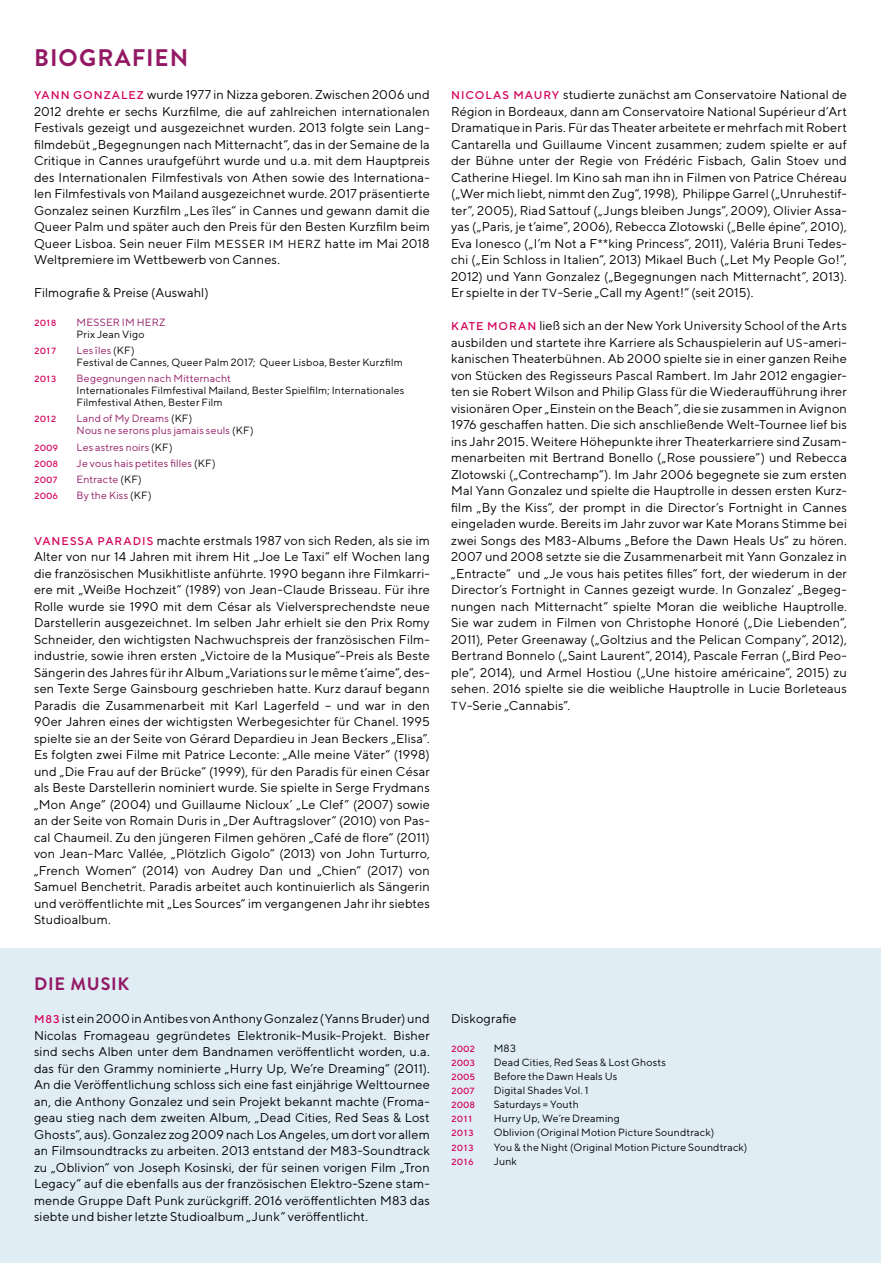
<style>
.page{position:relative;width:881px;height:1263px;background:#fff}
.page>*{position:absolute;margin:0;border:0;box-sizing:border-box;transform-origin:0 0}
.t1{font:700 24px "Brandon Grotesque";letter-spacing:.045em;color:#931965}
.t2{font:700 18px "Brandon Grotesque";letter-spacing:.04em;color:#931965}
.t3{font:12.75px/16.5px "TT Norms";letter-spacing:.01em;color:#000;text-align:justify}
.t4{font:10.5px/12px "TT Norms";letter-spacing:.015em;color:#000}
.t5{font:10.5px/12px "TT Norms";letter-spacing:.015em;color:#931965}
.t6{font:500 9px "TT Norms";letter-spacing:.025em;color:#d40059}
.s1{font-weight:500;font-size:11.25px;color:#d40059}
.s2{font-size:11.7px}
.s3{color:#931965}
.s4{color:#000}
</style>
<div class="page">
<div style="left:0;top:949px;width:880px;height:314px;background:#e0edf5"></div>
<h1 class="t1" style="left:34px;top:41px;width:155px">BIOGRAFIEN</h1>
<p class="t3" style="left:34px;top:86px;width:397px"><span class="s1">YANN GONZALEZ</span> wurde 1977 in Nizza geboren. Zwischen 2006 und 2012 drehte er sechs Kurzfilme, die auf zahlreichen internationalen Festivals gezeigt und ausgezeichnet wurden. 2013 folgte sein Lang&shy;filmdebüt „Begegnungen nach Mitternacht“, das in der Semaine de la Critique in Cannes uraufgeführt wurde und u.a. mit dem Hauptpreis des Internationalen Filmfestivals von Athen sowie des Internationa&shy;len Filmfestivals von Mailand ausgezeichnet wurde. 2017 präsentierte Gonzalez seinen Kurzfilm „Les îles“ in Cannes und gewann damit die Queer Palm und später auch den Preis für den Besten Kurzfilm beim Queer Lisboa. Sein neuer Film <span class="s2">MESSER IM HERZ</span> hatte im Mai 2018<br>Weltpremiere im Wettbewerb von Cannes.</p>
<p class="t3" style="left:34px;top:284px;width:176px">Filmografie &amp; Preise (Auswahl)</p>
<p class="t6" style="left:34px;top:317px;width:24px">2018</p>
<p class="t5" style="left:77px;top:316px;width:90px">MESSER IM HERZ</p>
<p class="t4" style="left:77px;top:328px;width:69px">Prix Jean Vigo</p>
<p class="t6" style="left:34px;top:345px;width:24px">2017</p>
<p class="t4" style="left:77px;top:344px;width:327px"><span class="s3">Les îles</span> (KF)<br>Festival de Cannes, Queer Palm 2017; Queer Lisboa, Bester Kurzfilm</p>
<p class="t6" style="left:34px;top:373px;width:24px">2013</p>
<p class="t5" style="left:77px;top:372px;width:156px">Begegnungen nach Mitternacht</p>
<p class="t4" style="left:77px;top:384px;width:329px">Internationales Filmfestival Mailand, Bester Spielfilm; Internationales<br>Filmfestival Athen, Bester Film</p>
<p class="t6" style="left:34px;top:414px;width:24px">2012</p>
<p class="t5" style="left:77px;top:412px;width:178px">Land of My Dreams <span class="s4">(KF)<br></span>Nous ne serons plus jamais seuls <span class="s4">(KF)</span></p>
<p class="t6" style="left:34px;top:442px;width:26px">2009</p>
<p class="t5" style="left:77px;top:441px;width:98px">Les astres noirs <span class="s4">(KF)</span></p>
<p class="t6" style="left:34px;top:458px;width:26px">2008</p>
<p class="t5" style="left:77px;top:457px;width:140px">Je vous hais petites filles <span class="s4">(KF)</span></p>
<p class="t6" style="left:34px;top:474px;width:25px">2007</p>
<p class="t5" style="left:77px;top:473px;width:67px">Entracte <span class="s4">(KF)</span></p>
<p class="t6" style="left:34px;top:491px;width:26px">2006</p>
<p class="t5" style="left:77px;top:489px;width:77px">By the Kiss <span class="s4">(KF)</span></p>
<p class="t3" style="left:34px;top:532px;width:397px"><span class="s1">VANESSA PARADIS</span> machte erstmals 1987 von sich Reden, als sie im Alter von nur 14 Jahren mit ihrem Hit „Joe Le Taxi“ elf Wochen lang die französischen Musikhitliste anführte. 1990 begann ihre Filmkarri&shy;ere mit „Weiße Hochzeit“ (1989) von Jean-Claude Brisseau. Für ihre Rolle wurde sie 1990 mit dem César als Vielversprechendste neue Darstellerin ausgezeichnet. Im selben Jahr erhielt sie den Prix Romy Schneider, den wichtigsten Nachwuchspreis der französischen Film&shy;industrie, sowie ihren ersten „Victoire de la Musique“-Preis als Beste Sängerin des Jahres für ihr Album „Variations sur le même t’aime“, des&shy;sen Texte Serge Gainsbourg geschrieben hatte. Kurz darauf begann Paradis die Zusammenarbeit mit Karl Lagerfeld – und war in den 90er Jahren eines der wichtigsten Werbegesichter für Chanel. 1995 spielte sie an der Seite von Gérard Depardieu in Jean Beckers „Elisa”.<br>Es folgten zwei Filme mit Patrice Leconte: „Alle meine Väter“ (1998) und „Die Frau auf der Brücke“ (1999), für den Paradis für einen César als Beste Darstellerin nominiert wurde. Sie spielte in Serge Frydmans „Mon Ange” (2004) und Guillaume Nicloux’ „Le Clef” (2007) sowie an der Seite von Romain Duris in „Der Auftragslover“ (2010) von Pas&shy;cal Chaumeil. Zu den jüngeren Filmen gehören „Café de flore“ (2011) von Jean-Marc Vallée, „Plötzlich Gigolo” (2013) von John Turturro, „French Women“ (2014) von Audrey Dan und „Chien“ (2017) von Samuel Benchetrit. Paradis arbeitet auch kontinuierlich als Sängerin und veröffentlichte mit „Les Sources“ im vergangenen Jahr ihr siebtes Studioalbum.</p>
<p class="t3" style="left:451px;top:86px;width:397px"><span class="s1">NICOLAS MAURY</span> studierte zunächst am Conservatoire National de Région in Bordeaux, dann am Conservatoire National Supérieur d’Art Dramatique in Paris. Für das Theater arbeitete er mehrfach mit Robert Cantarella und Guillaume Vincent zusammen; zudem spielte er auf der Bühne unter der Regie von Frédéric Fisbach, Galin Stoev und Catherine Hiegel. Im Kino sah man ihn in Filmen von Patrice Chéreau („Wer mich liebt, nimmt den Zug“, 1998), Philippe Garrel („Unruhestif&shy;ter”, 2005), Riad Sattouf („Jungs bleiben Jungs”, 2009), Olivier Assa&shy;yas („Paris, je t’aime”, 2006), Rebecca Zlotowski („Belle épine”, 2010), Eva Ionesco („I’m Not a F**king Princess”, 2011), Valéria Bruni Tedes&shy;chi („Ein Schloss in Italien“, 2013) Mikael Buch („Let My People Go!”, 2012) und Yann Gonzalez („Begegnungen nach Mitternacht”, 2013).<br>Er spielte in der <span class="s2">TV</span>-Serie „Call my Agent!“ (seit 2015).</p>
<p class="t3" style="left:451px;top:317px;width:397px"><span class="s1">K ATE MORAN</span> ließ sich an der New York University School of the Arts ausbilden und startete ihre Karriere als Schauspielerin auf <span class="s2">US</span>-ameri&shy;kanischen Theaterbühnen. Ab 2000 spielte sie in einer ganzen Reihe von Stücken des Regisseurs Pascal Rambert. Im Jahr 2012 engagier&shy;ten sie Robert Wilson and Philip Glass für die Wiederaufführung ihrer visionären Oper „Einstein on the Beach”, die sie zusammen in Avignon 1976 geschaffen hatten. Die sich anschließende Welt-Tournee lief bis ins Jahr 2015. Weitere Höhepunkte ihrer Theaterkarriere sind Zusam&shy;menarbeiten mit Bertrand Bonello („Rose poussiere”) und Rebecca Zlotowski („Contrechamp“). Im Jahr 2006 begegnete sie zum ersten Mal Yann Gonzalez und spielte die Hauptrolle in dessen ersten Kurz&shy;film „By the Kiss“, der prompt in die Director’s Fortnight in Cannes eingeladen wurde. Bereits im Jahr zuvor war Kate Morans Stimme bei zwei Songs des M83-Albums „Before the Dawn Heals Us“ zu hören.<br>2007 und 2008 setzte sie die Zusammenarbeit mit Yann Gonzalez in „Entracte“ und „Je vous hais petites filles“ fort, der wiederum in der Director’s Fortnight in Cannes gezeigt wurde. In Gonzalez‘ „Begeg&shy;nungen nach Mitternacht“ spielte Moran die weibliche Hauptrolle.<br>Sie war zudem in Filmen von Christophe Honoré („Die Liebenden“, 2011), Peter Greenaway („Goltzius and the Pelican Company”, 2012), Bertrand Bonnelo („Saint Laurent“, 2014), Pascale Ferran („Bird Peo&shy;ple“, 2014), und Armel Hostiou („Une histoire américaine“, 2015) zu sehen. 2016 spielte sie die weibliche Hauptrolle in Lucie Borleteaus <span class="s2">TV</span>-Serie „Cannabis”.</p>
<h2 class="t2" style="left:34px;top:971px;width:97px">DIE MUSIK</h2>
<p class="t3" style="left:34px;top:1010px;width:397px"><span class="s1">M83</span> ist ein 2000 in Antibes von Anthony Gonzalez (Yanns Bruder) und Nicolas Fromageau gegründetes Elektronik-Musik-Projekt. Bisher sind sechs Alben unter dem Bandnamen veröffentlicht worden, u.a. das für den Grammy nominierte „Hurry Up, We’re Dreaming“ (2011).<br>An die Veröffentlichung schloss sich eine fast einjährige Welttournee an, die Anthony Gonzalez und sein Projekt bekannt machte (Froma&shy;geau stieg nach dem zweiten Album, „Dead Cities, Red Seas &amp; Lost Ghosts“, aus). Gonzalez zog 2009 nach Los Angeles, um dort vor allem an Filmsoundtracks zu arbeiten. 2013 entstand der M83-Soundtrack zu „Oblivion“ von Joseph Kosinski, der für seinen vorigen Film „Tron Legacy“ auf die ebenfalls aus der französischen Elektro-Szene stam&shy;mende Gruppe Daft Punk zurückgriff. 2016 veröffentlichten M83 das siebte und bisher letzte Studioalbum „Junk“ veröffentlicht.</p>
<p class="t3" style="left:451px;top:1010px;width:67px">Diskografie</p>
<p class="t6" style="left:451px;top:1043px;width:25px">2002</p>
<p class="t4" style="left:493px;top:1042px;width:24px">M83</p>
<p class="t6" style="left:451px;top:1057px;width:25px">2003</p>
<p class="t4" style="left:493px;top:1056px;width:174px">Dead Cities, Red Seas &amp; Lost Ghosts</p>
<p class="t6" style="left:451px;top:1071px;width:26px">2005</p>
<p class="t4" style="left:493px;top:1070px;width:125px">Before the Dawn Heals Us</p>
<p class="t6" style="left:451px;top:1085px;width:25px">2007</p>
<p class="t4" style="left:493px;top:1084px;width:96px">Digital Shades Vol. 1</p>
<p class="t6" style="left:451px;top:1099px;width:26px">2008</p>
<p class="t4" style="left:493px;top:1098px;width:87px">Saturdays = Youth</p>
<p class="t6" style="left:451px;top:1113px;width:24px">2011</p>
<p class="t4" style="left:493px;top:1112px;width:128px">Hurry Up, We’re Dreaming</p>
<p class="t6" style="left:451px;top:1128px;width:24px">2013</p>
<p class="t4" style="left:493px;top:1126px;width:222px">Oblivion (Original Motion Picture Soundtrack)</p>
<p class="t6" style="left:451px;top:1142px;width:24px">2013</p>
<p class="t4" style="left:493px;top:1140px;width:255px">You &amp; the Night (Original Motion Picture Soundtrack)</p>
<p class="t6" style="left:451px;top:1156px;width:24px">2016</p>
<p class="t4" style="left:493px;top:1155px;width:25px">Junk</p>
</div>
